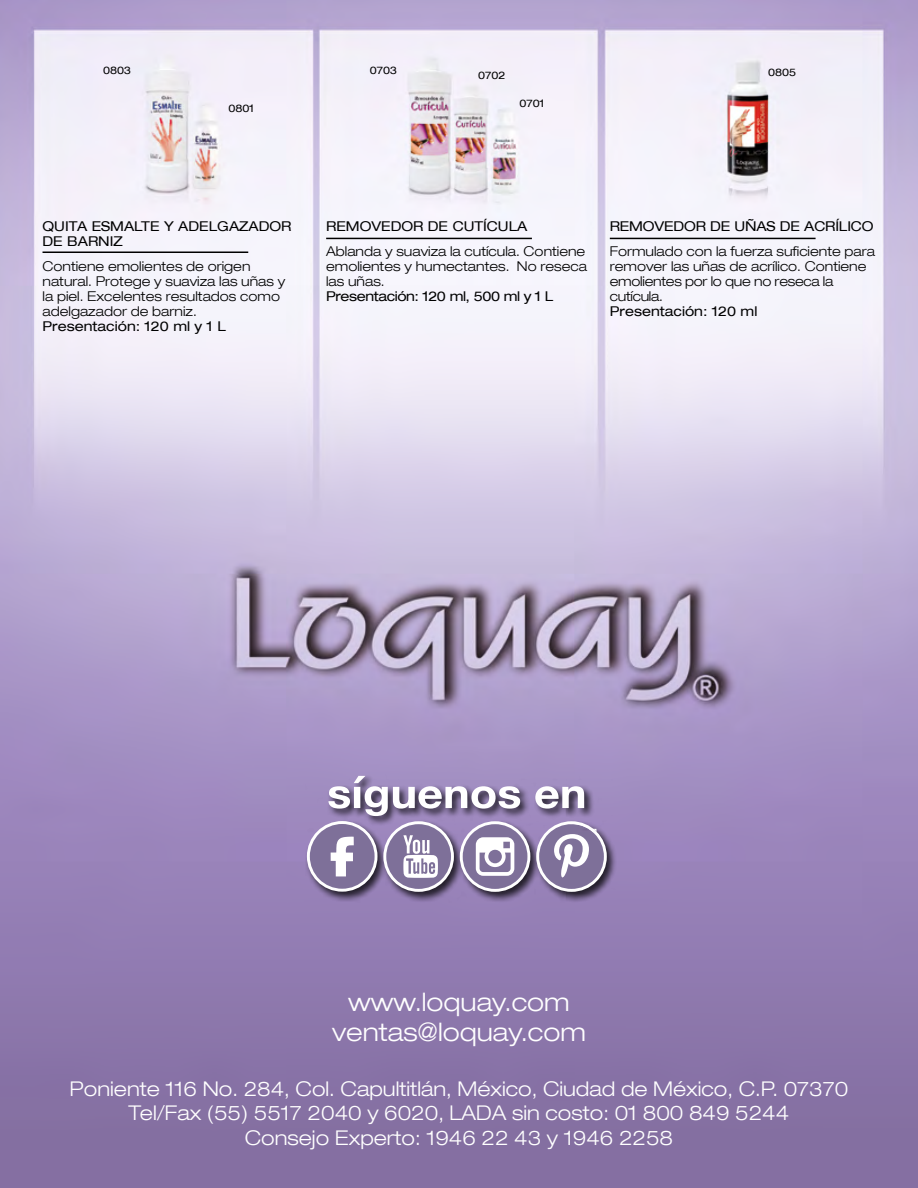
<style>
.page{position:relative;width:918px;height:1188px;background:#fff}
.page>*{position:absolute;margin:0;border:0;box-sizing:border-box;transform-origin:0 0}
.t1{font:300 expanded 25.5px/30.6px "Helvetica 43";color:#fff;text-align:center}
.t2{font:300 expanded 20.25px/24.3px "Helvetica 43";color:#fff;text-align:center}
.t3{font:300 expanded 13.5px/15px "Helvetica 43";color:#000}
.t4{font:expanded 13.5px/15px "Helvetica 53";color:#000}
.t5{font:expanded 13.5px "Helvetica 53";letter-spacing:-.03em;color:#000}
.t6{font:expanded 10.5px "Helvetica 53";color:#000}
</style>
<div class="page">
<img style="left:0;top:0;width:918px;height:1188px">
<hr style="left:43px;top:252px;width:205px;height:1px;background:#000">
<hr style="left:326px;top:238px;width:206px;height:1px;background:#000">
<hr style="left:610px;top:238px;width:206px;height:1px;background:#000">
<div style="left:305px;top:774px;width:313px;height:128px;background:#000;opacity:.75"></div>
<svg style="left:307px;top:776px;width:300px;height:116px"></svg>
<p class="t6" style="left:103px;top:64px;width:30px">0803</p>
<p class="t6" style="left:229px;top:102px;width:27px">0801</p>
<p class="t6" style="left:370px;top:64px;width:29px">0703</p>
<p class="t6" style="left:478px;top:69px;width:29px">0702</p>
<p class="t6" style="left:768px;top:66px;width:30px">0805</p>
<p class="t6" style="left:519px;top:97px;width:26px">0701</p>
<p class="t4" style="left:43px;top:218px;width:251px">QUITA ESMALTE Y ADELGAZADOR<br>DE BARNIZ</p>
<p class="t3" style="left:43px;top:259px;width:244px">Contiene emolientes de origen natural. Protege y suaviza las uñas y la piel. Excelentes resultados como adelgazador de barniz.</p>
<p class="t4" style="left:43px;top:319px;width:185px">Presentación: 120 ml y 1 L</p>
<p class="t4" style="left:326px;top:218px;width:203px">REMOVEDOR DE CUTÍCULA</p>
<p class="t3" style="left:326px;top:244px;width:262px;text-align:justify">Ablanda y suaviza la cutícula. Contiene emolientes y humectantes. No reseca las uñas.</p>
<p class="t5" style="left:326px;top:288px;width:229px">Presentación: 120 ml, 500 ml y 1 L</p>
<p class="t4" style="left:610px;top:218px;width:265px">REMOVEDOR DE UÑAS DE ACRÍLICO</p>
<p class="t3" style="left:610px;top:244px;width:267px">Formulado con la fuerza suficiente para remover las uñas de acrílico. Contiene emolientes por lo que no reseca la cutícula.</p>
<p class="t4" style="left:610px;top:304px;width:149px">Presentación: 120 ml</p>
<h1 class="t1" style="left:332px;top:986px;width:255px">www.loquay.com ventas@loquay.com</h1>
<h2 class="t2" style="left:70px;top:1076px;width:780px">Poniente 116 No. 284, Col. Capultitlán, México, Ciudad de México, C.P. 07370<br>Tel/Fax (55) 5517 2040 y 6020, LADA sin costo: 01 800 849 5244<br>Consejo Experto: 1946 22 43 y 1946 2258</h2>
</div>
